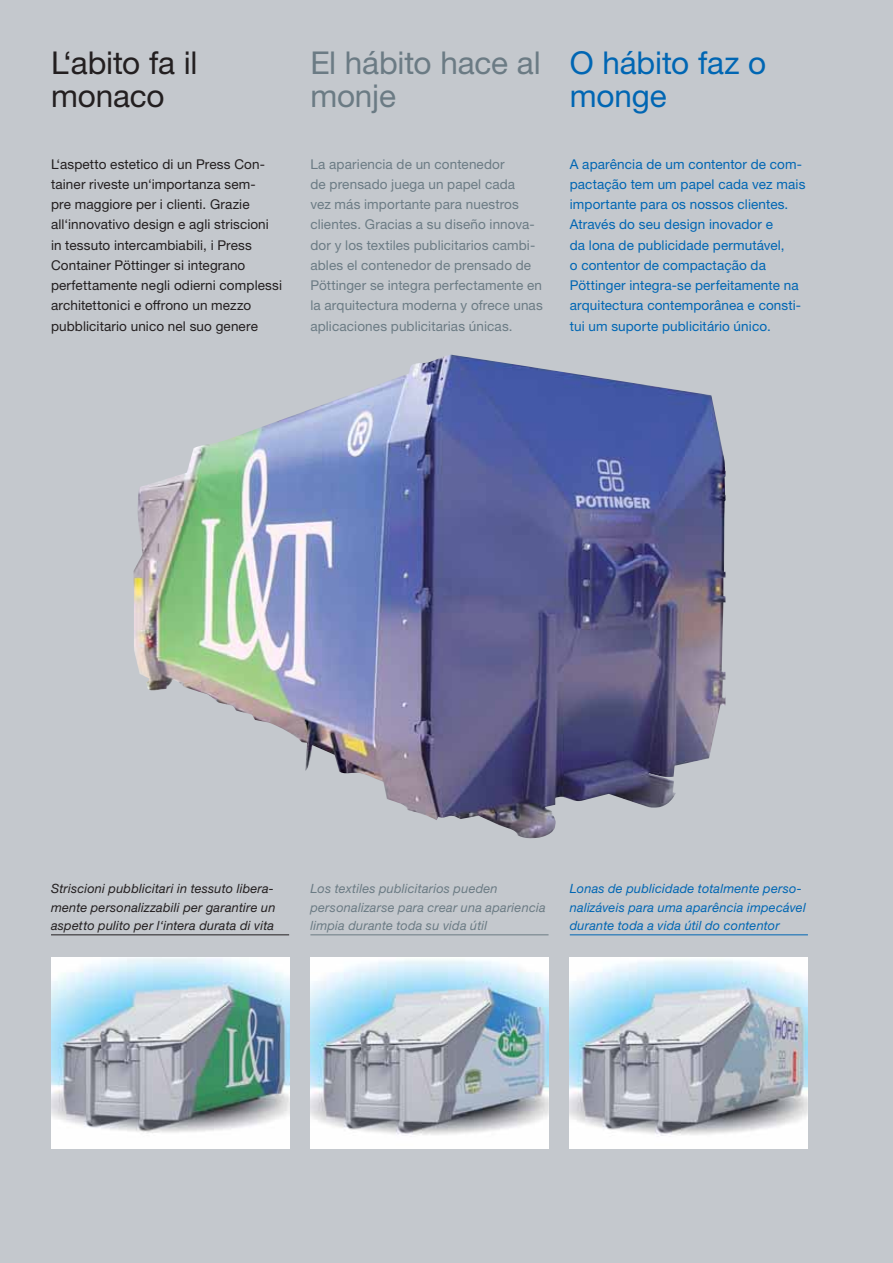
<style>
.page{position:relative;width:893px;height:1263px;background:#c4c8cd}
.page>*{position:absolute;margin:0;border:0;box-sizing:border-box;transform-origin:0 0}
.t1{font:31.5px/33px "Helvetica Neue LTW1 G";letter-spacing:-.005em;color:#6b7b84}
.t2{font:31.5px/33px "Helvetica Neue LTW1 G";letter-spacing:-.005em;color:#231f20}
.t3{font:31.5px/33px "Helvetica Neue LTW1 G";letter-spacing:-.005em;color:#0066b3}
.t4{font:13.5px/20.2px "Helvetica Neue LTW1 G";letter-spacing:.01em;color:#231f20}
.t5{font:13.5px/20.2px "Helvetica Neue LTW1 G";letter-spacing:.01em;color:#6b7b84}
.t6{font:13.5px/20.2px "Helvetica Neue LTW1 G";letter-spacing:.01em;color:#0066b3}
.t7{font:italic 12.75px/18.8px "Helvetica Neue LTW1 G";letter-spacing:.015em;color:#231f20}
.t8{font:italic 12.75px/18.8px "Helvetica Neue LTW1 G";letter-spacing:.015em;color:#0066b3}
.t9{font:italic 12.75px/18.8px "Helvetica Neue LTW1 G";letter-spacing:.015em;color:#6b7b84}
</style>
<div class="page">
<hr style="left:51px;top:934px;width:238px;height:1px;background:#231f20">
<hr style="left:310px;top:934px;width:239px;height:1px;background:#6b7b84">
<hr style="left:570px;top:934px;width:238px;height:1px;background:#0066b3">
<img style="left:133px;top:355px;width:592px;height:484px">
<img style="left:51px;top:957px;width:238px;height:191px">
<img style="left:310px;top:957px;width:239px;height:191px">
<img style="left:570px;top:957px;width:238px;height:191px">
<h1 class="t2" style="left:51px;top:50px;width:148px">L‘abito fa il monaco</h1>
<h1 class="t1" style="left:310px;top:50px;width:232px">El hábito hace al monje</h1>
<h1 class="t3" style="left:570px;top:50px;width:198px">O hábito faz o monge</h1>
<p class="t4" style="left:51px;top:155px;width:233px">L‘aspetto estetico di un Press Con&shy;tainer riveste un‘importanza sem-<br>pre maggiore per i clienti. Grazie all‘innovativo design e agli striscioni in tessuto intercambiabili, i Press Container Pöttinger si integrano perfettamente negli odierni com plessi architettonici e offrono un mezzo pubblicitario unico nel suo genere</p>
<p class="t5" style="left:310px;top:155px;width:234px">La apariencia de un contenedor<br>de prensado juega un papel cada<br>vez más importante para nuestros clientes. Gracias a su diseño innova&shy;dor y los textiles publicitarios cambi&shy;ables el contenedor de prensado de Pöttinger se integra perfectamente en la arquitectura moderna y ofrece unas aplicaciones publicitarias únicas.</p>
<p class="t6" style="left:570px;top:155px;width:237px">A aparência de um contentor de com&shy;pactação tem um papel cada vez mais importante para os nossos clientes.<br>Através do seu design inovador e<br>da lona de publicidade permutável,<br>o contentor de compactação da Pöttinger integra-se perfeitamente na arquitectura contemporânea e consti&shy;tui um suporte publicitário único.</p>
<p class="t7" style="left:51px;top:880px;width:226px">Striscioni pubblicitari in tessuto libera&shy;mente personalizzabili per garantire un aspetto pulito per l‘intera durata di vita</p>
<p class="t9" style="left:310px;top:880px;width:237px">Los textiles publicitarios pueden personalizarse para crear una apariencia limpia durante toda su vida útil</p>
<p class="t8" style="left:570px;top:880px;width:238px">Lonas de publicidade totalmente perso&shy;nalizáveis para uma aparência impecável durante toda a vida útil do contentor</p>
</div>
